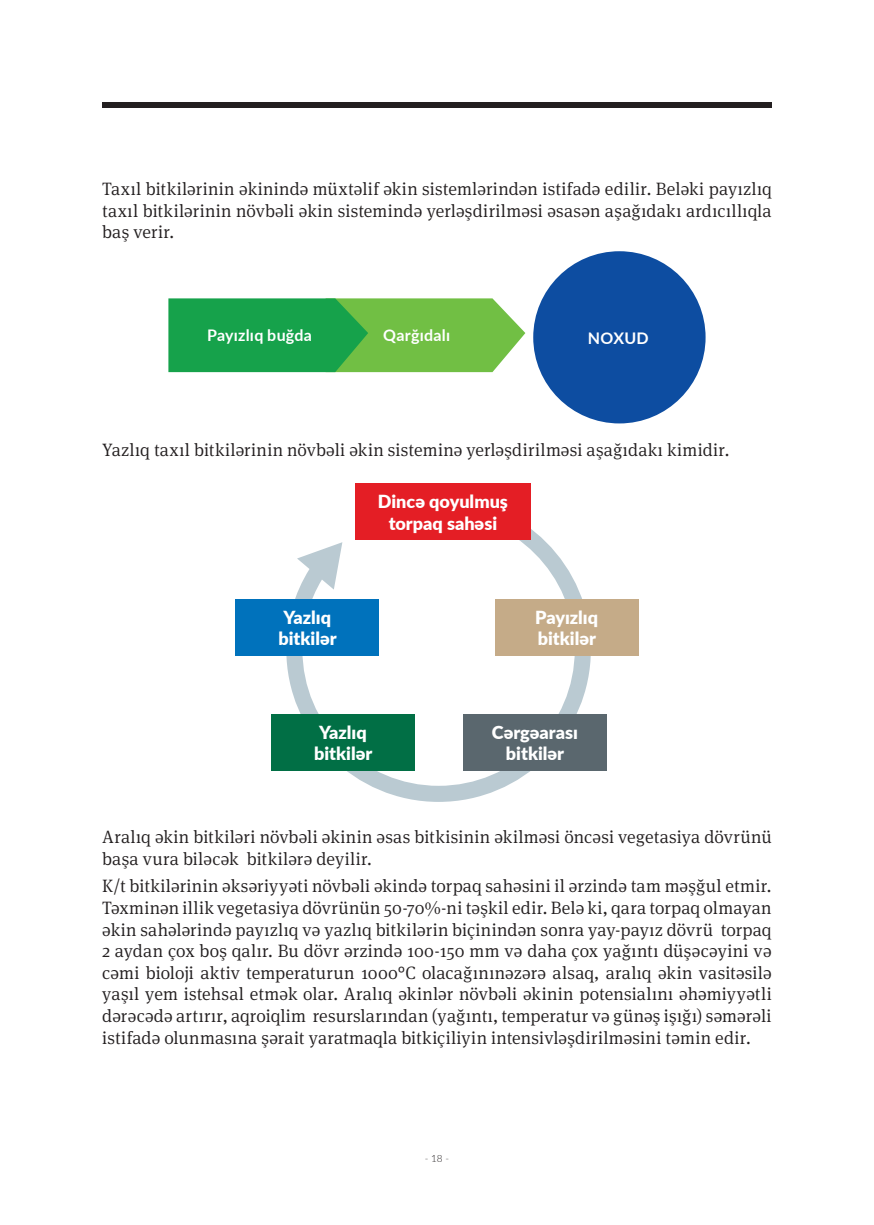
<style>
.page{position:relative;width:874px;height:1225px;background:#fff}
.page>*{position:absolute;margin:0;border:0;box-sizing:border-box;transform-origin:0 0}
.t1{font:300 18px/21.6px "Meta Serif Pro";letter-spacing:.015em;color:#231f20;text-align:justify}
.t2{font:900 18px/21.6px "Lato";color:#fff}
.t3{font:700 16px "Lato";letter-spacing:.015em;color:#fff}
.t4{font:300 10px "Lato";color:#231f20}
</style>
<div class="page">
<div style="left:102px;top:102px;width:669px;height:6px;background:#231f20"></div>
<div style="left:533px;top:251px;width:172px;height:172px;background:#0d4da1;border-radius:50%"></div>
<svg style="left:168px;top:298px;width:357px;height:74px;background:#49b351"></svg>
<svg style="left:286px;top:497px;width:304px;height:305px"></svg>
<div style="left:355px;top:483px;width:175px;height:57px;background:#e41e25"></div>
<div style="left:495px;top:598px;width:143px;height:57px;background:#c5ab88"></div>
<div style="left:463px;top:714px;width:143px;height:57px;background:#5a676e"></div>
<div style="left:236px;top:598px;width:142px;height:57px;background:#0072bc"></div>
<div style="left:271px;top:714px;width:143px;height:57px;background:#016f45"></div>
<p class="t1" style="left:102px;top:177px;width:670px">Taxıl bitkilərinin əkinində müxtəlif əkin sistemlərindən istifadə edilir. Beləki payızlıq taxıl bitkilərinin növbəli əkin sistemində yerləşdirilməsi əsasən aşağıdakı ardıcıllıqla baş verir.</p>
<p class="t3" style="left:207px;top:324px;width:106px">Payızlıq buğda</p>
<p class="t3" style="left:383px;top:324px;width:68px">Qarğıdalı</p>
<p class="t3" style="left:587px;top:326px;width:62px">NOXUD</p>
<p class="t1" style="left:102px;top:438px;width:628px">Yazlıq taxıl bitkilərinin növbəli əkin sisteminə yerləşdirilməsi aşağıdakı kimidir.</p>
<p class="t2" style="left:278px;top:605px;width:60px">Yazlıq bitkilər</p>
<p class="t2" style="left:378px;top:490px;width:131px;text-align:center">Dincə qoyulmuş torpaq sahəsi</p>
<p class="t2" style="left:535px;top:605px;width:64px">Payızlıq bitkilər</p>
<p class="t2" style="left:314px;top:720px;width:60px">Yazlıq bitkilər</p>
<p class="t2" style="left:491px;top:720px;width:87px;text-align:center">Cərgəarası bitkilər</p>
<p class="t1" style="left:102px;top:825px;width:670px">Aralıq əkin bitkiləri növbəli əkinin əsas bitkisinin əkilməsi öncəsi vegetasiya dövrünü başa vura biləcək bitkilərə deyilir.</p>
<p class="t1" style="left:102px;top:874px;width:670px">K/t bitkilərinin əksəriyyəti növbəli əkində torpaq sahəsini il ərzində tam məşğul etmir.<br>Təxminən illik vegetasiya dövrünün 50-70%-ni təşkil edir. Belə ki, qara torpaq olmayan əkin sahələrində payızlıq və yazlıq bitkilərin biçinindən sonra yay-payız dövrü torpaq 2 aydan çox boş qalır. Bu dövr ərzində 100-150 mm və daha çox yağıntı düşəcəyini və cəmi bioloji aktiv temperaturun 1000°С olacağınınəzərə alsaq, aralıq əkin vasitəsilə yaşıl yem istehsal etmək olar. Aralıq əkinlər növbəli əkinin potensialını əhəmiyyətli dərəcədə artırır, aqroiqlim resurslarından (yağıntı, temperatur və günəş işığı) səmərəli istifadə olunmasına şərait yaratmaqla bitkiçiliyin intensivləşdirilməsini təmin edir.</p>
<p class="t4" style="left:424px;top:1151px;width:26px">- 18 -</p>
</div>
